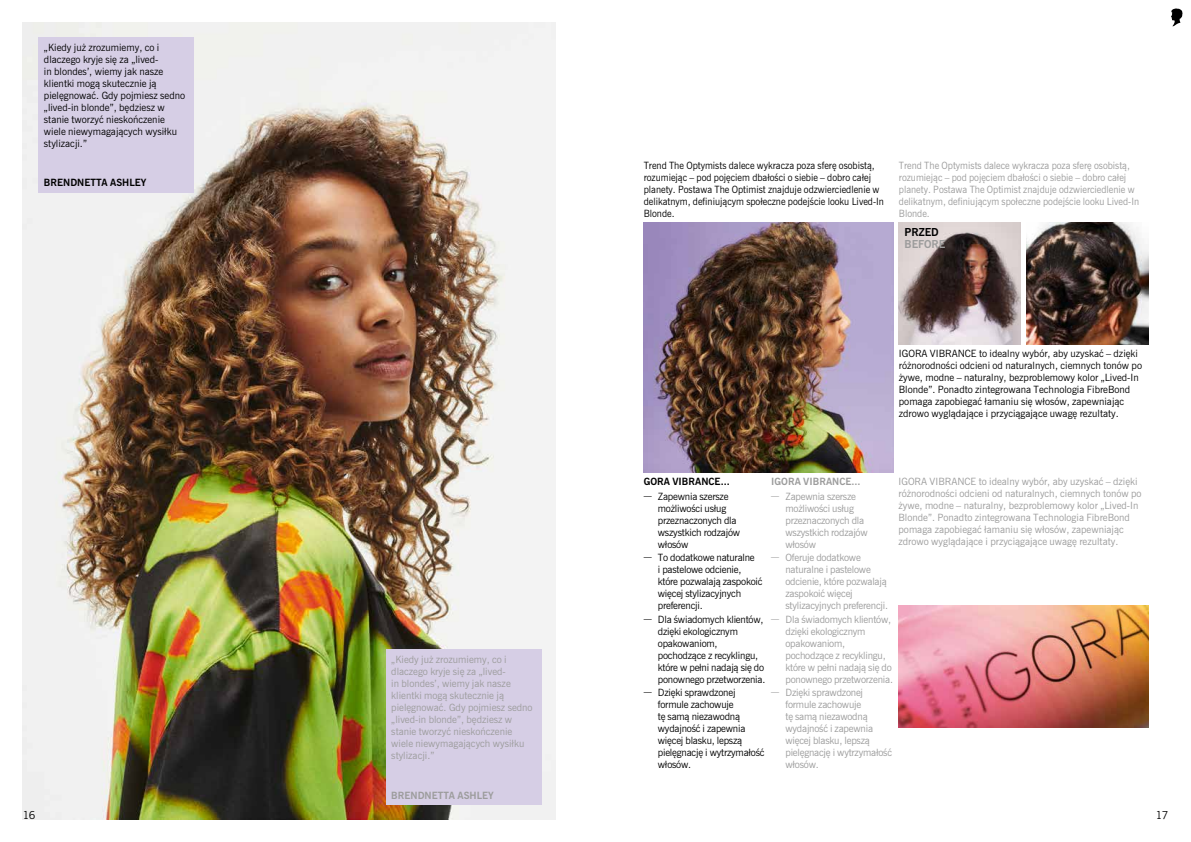
<style>
.page{position:relative;width:1191px;height:842px;background:#fff}
.page>*{position:absolute;margin:0;border:0;box-sizing:border-box;transform-origin:0 0}
.t1{font:700 11px "News Gothic";letter-spacing:-.015em;color:#9c9c9c}
.t2{font:700 11px "News Gothic";letter-spacing:-.01em;color:#000}
.t3{font:11px "News Gothic";color:#000}
.t4{font:10px/12px "News Gothic";color:#9c9c9c}
.t5{font:10px/12px "News Gothic";color:#000}
.t6{font:10px/12px "News Gothic";letter-spacing:-.02em;color:#9c9c9c}
.t7{font:10px/12px "News Gothic";letter-spacing:-.02em;color:#000}
.t8{font:10px/12px "News Gothic";color:#000;scale:.95 1}
.t9{font:10px/12px "News Gothic";color:#9c9c9c;scale:.95 1}
.t10{font:700 10px "News Gothic";color:#9c9c9c}
.t11{font:700 10px "News Gothic";color:#000}
</style>
<div class="page">
<img style="left:23px;top:23px;width:533px;height:796px">
<img style="left:643px;top:223px;width:250px;height:249px">
<img style="left:899px;top:223px;width:121px;height:121px">
<img style="left:1026px;top:223px;width:122px;height:121px">
<img style="left:899px;top:605px;width:249px;height:122px">
<svg style="left:1171px;top:8px;width:11px;height:18px"></svg>
<div style="left:386px;top:649px;width:155px;height:156px;background:#d6cee5"></div>
<div style="left:38px;top:37px;width:156px;height:156px;background:#d6cee5"></div>
<p class="t5" style="left:44px;top:41px;width:143px">„Kiedy już zrozumiemy, co i dlaczego kryje się za „lived-<br>in blondes’, wiemy jak nasze klientki mogą skutecznie ją pielęgnować. Gdy pojmiesz sedno „lived-in blonde”, będziesz w stanie tworzyć nieskończenie wiele niewymagających wysiłku stylizacji.”</p>
<p class="t11" style="left:44px;top:176px;width:104px">BRENDNETTA ASHLEY</p>
<p class="t4" style="left:391px;top:654px;width:143px">„Kiedy już zrozumiemy, co i dlaczego kryje się za „lived-<br>in blondes’, wiemy jak nasze klientki mogą skutecznie ją pielęgnować. Gdy pojmiesz sedno „lived-in blonde”, będziesz w stanie tworzyć nieskończenie wiele niewymagających wysiłku stylizacji.”</p>
<p class="t10" style="left:391px;top:788px;width:104px">BRENDNETTA ASHLEY</p>
<p class="t8" style="left:643px;top:160px;width:254px">Trend The Optymists dalece wykracza poza sferę osobistą, rozumiejąc – pod pojęciem dbałości o siebie – dobro całej planety. Postawa The Optimist znajduje odzwierciedlenie w delikatnym, definiującym społeczne podejście looku Lived-In Blonde.</p>
<p class="t9" style="left:899px;top:160px;width:254px">Trend The Optymists dalece wykracza poza sferę osobistą, rozumiejąc – pod pojęciem dbałości o siebie – dobro całej planety. Postawa The Optimist znajduje odzwierciedlenie w delikatnym, definiującym społeczne podejście looku Lived-In Blonde.</p>
<p class="t2" style="left:904px;top:225px;width:36px">PRZED</p>
<p class="t1" style="left:904px;top:236px;width:42px">BEFORE</p>
<p class="t5" style="left:899px;top:348px;width:245px">IGORA VIBRANCE to idealny wybór, aby uzyskać – dzięki różnorodności odcieni od naturalnych, ciemnych tonów po żywe, modne – naturalny, bezproblemowy kolor „Lived-In Blonde”. Ponadto zintegrowana Technologia FibreBond pomaga zapobiegać łamaniu się włosów, zapewniając zdrowo wyglądające i przyciągające uwagę rezultaty.</p>
<p class="t4" style="left:898px;top:476px;width:245px">IGORA VIBRANCE to idealny wybór, aby uzyskać – dzięki różnorodności odcieni od naturalnych, ciemnych tonów po żywe, modne – naturalny, bezproblemowy kolor „Lived-In Blonde”. Ponadto zintegrowana Technologia FibreBond pomaga zapobiegać łamaniu się włosów, zapewniając zdrowo wyglądające i przyciągające uwagę rezultaty.</p>
<p class="t11" style="left:643px;top:475px;width:88px">GORA VIBRANCE...</p>
<p class="t7" style="left:658px;top:490px;width:84px;text-indent:-14px">ˌ Zapewnia szersze możliwości usług przeznaczonych dla wszystkich rodzajów włosów</p>
<p class="t7" style="left:658px;top:552px;width:106px;text-indent:-14px">ˌ To dodatkowe naturalne<br>i pastelowe odcienie, które pozwalają zaspokoić więcej stylizacyjnych preferencji.</p>
<p class="t7" style="left:658px;top:613px;width:109px;text-indent:-14px">ˌ Dla świadomych klientów, dzięki ekologicznym opakowaniom, pochodzące z recyklingu, które w pełni nadają się do ponownego przetworzenia.</p>
<p class="t7" style="left:658px;top:687px;width:108px;text-indent:-14px">ˌ Dzięki sprawdzonej formule zachowuje<br>tę samą niezawodną wydajność i zapewnia więcej blasku, lepszą pielęgnację i wytrzymałość włosów.</p>
<p class="t10" style="left:771px;top:475px;width:91px">IGORA VIBRANCE...</p>
<p class="t6" style="left:785px;top:490px;width:84px;text-indent:-14px">ˌ Zapewnia szersze możliwości usług przeznaczonych dla wszystkich rodzajów włosów</p>
<p class="t6" style="left:785px;top:552px;width:104px;text-indent:-14px">ˌ Oferuje dodatkowe naturalne i pastelowe odcienie, które pozwalają zaspokoić więcej stylizacyjnych preferencji.</p>
<p class="t6" style="left:785px;top:613px;width:109px;text-indent:-14px">ˌ Dla świadomych klientów, dzięki ekologicznym opakowaniom, pochodzące z recyklingu, które w pełni nadają się do ponownego przetworzenia.</p>
<p class="t6" style="left:785px;top:687px;width:108px;text-indent:-14px">ˌ Dzięki sprawdzonej formule zachowuje<br>tę samą niezawodną wydajność i zapewnia więcej blasku, lepszą pielęgnację i wytrzymałość włosów.</p>
<p class="t3" style="left:23px;top:808px;width:14px">16</p>
<p class="t3" style="left:1155px;top:808px;width:14px">17</p>
</div>
